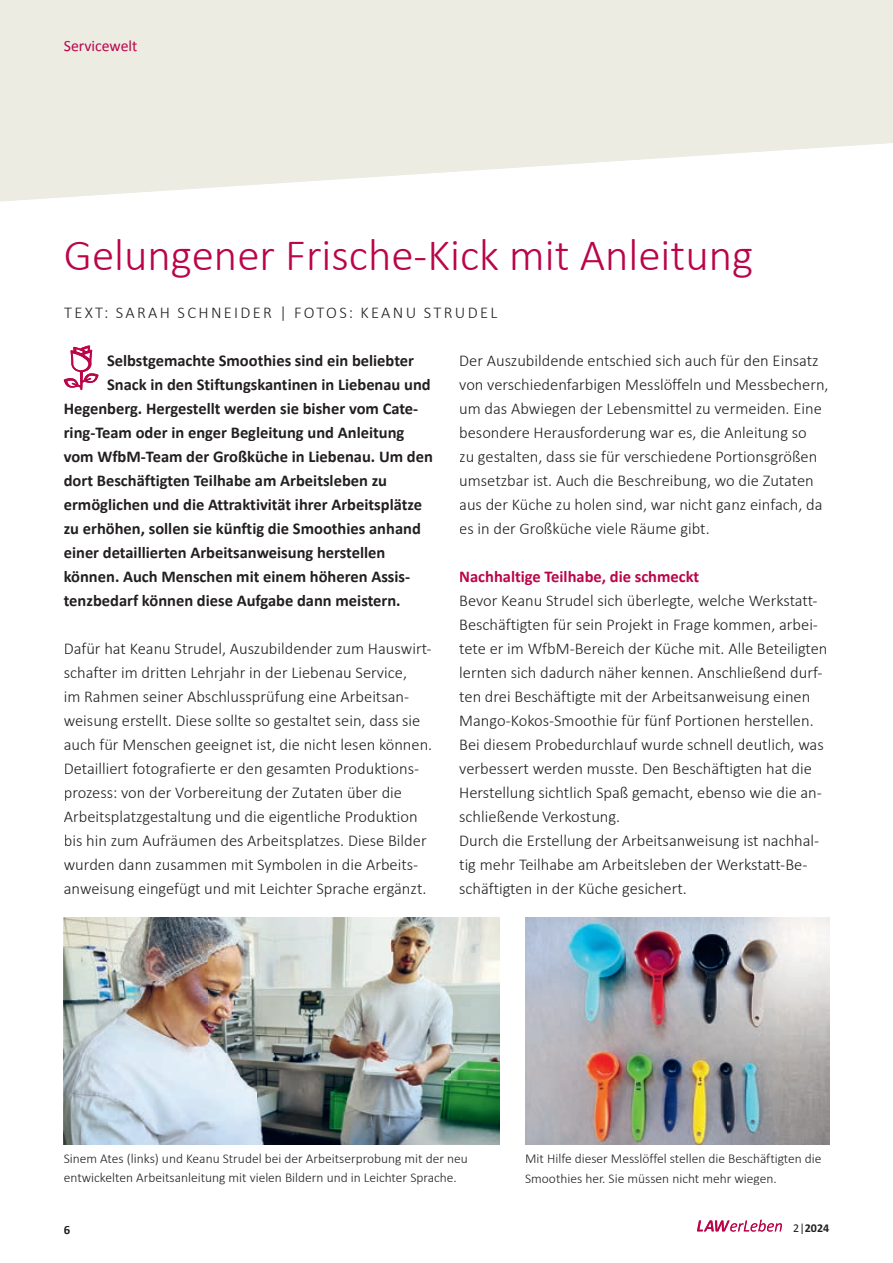
<style>
.page{position:relative;width:893px;height:1263px;background:#fff}
.page>*{position:absolute;margin:0;border:0;box-sizing:border-box;transform-origin:0 0}
.t1{font:300 45px "Calibri";color:#ba0549}
.t2{font:300 16.5px/24px "Calibri";color:#231f20}
.t3{font:700 16.5px "Calibri";color:#231f20}
.t4{font:300 16.5px "Calibri";letter-spacing:.14em;color:#231f20}
.t5{font:700 16.5px "Calibri";color:#ba0549}
.t6{font:15.75px "Calibri";color:#ba0549}
.t7{font:300 13.5px/19.5px "Calibri";color:#231f20}
.t8{font:700 12.75px "Calibri";color:#231f20}
.t9{font:700 12px "Calibri";color:#231f20}
.s1{font-weight:400}
</style>
<div class="page">
<svg style="left:697px;top:1219px;width:85px;height:12px"></svg>
<svg style="left:64px;top:345px;width:35px;height:45px"></svg>
<img style="left:64px;top:918px;width:436px;height:226px">
<img style="left:525px;top:918px;width:304px;height:226px">
<svg style="left:0;top:0;width:893px;height:201px;fill:#ecece3"></svg>
<div style="left:64px;top:40px;width:73px;height:11px;background:#ecece3"></div>
<p class="t6" style="left:64px;top:36px;width:75px">Servicewelt</p>
<h1 class="t1" style="left:64px;top:227px;width:691px">Gelungener Frische-Kick mit Anleitung</h1>
<p class="t4" style="left:64px;top:302px;width:435px">TEXT: SARAH SCHNEIDER | FOTOS: KEANU STRUDEL</p>
<p class="t3" style="left:107px;top:350px;width:308px">Selbstgemachte Smoothies sind ein beliebter</p>
<p class="t3" style="left:107px;top:374px;width:325px">Snack in den Stiftungskantinen in Liebenau und</p>
<p class="t3" style="left:64px;top:398px;width:356px">Hegenberg. Hergestellt werden sie bisher vom Cate-</p>
<p class="t3" style="left:64px;top:422px;width:342px">ring-Team oder in enger Begleitung und Anleitung</p>
<p class="t3" style="left:64px;top:446px;width:371px">vom WfbM-Team der Großküche in Liebenau. Um den</p>
<p class="t3" style="left:64px;top:470px;width:325px">dort Beschäftigten Teilhabe am Arbeitsleben zu</p>
<p class="t3" style="left:64px;top:494px;width:360px">ermöglichen und die Attraktivität ihrer Arbeitsplätze</p>
<p class="t3" style="left:64px;top:518px;width:359px">zu erhöhen, sollen sie künftig die Smoothies anhand</p>
<p class="t3" style="left:64px;top:542px;width:323px">einer detaillierten Arbeitsanweisung herstellen</p>
<p class="t3" style="left:64px;top:566px;width:348px">können. Auch Menschen mit einem höheren Assis-</p>
<p class="t3" style="left:64px;top:590px;width:338px">tenzbedarf können diese Aufgabe dann meistern.</p>
<p class="t2" style="left:64px;top:636px;width:370px">Dafür hat Keanu Strudel, Auszubildender zum Hauswirt&shy;schafter im dritten Lehrjahr in der Liebenau Service,<br>im Rahmen seiner Abschlussprüfung eine Arbeitsan&shy;weisung erstellt. Diese sollte so gestaltet sein, dass sie auch für Menschen geeignet ist, die nicht lesen können.<br>Detailliert fotografierte er den gesamten Produktions&shy;prozess: von der Vorbereitung der Zutaten über die Arbeitsplatzgestaltung und die eigentliche Produktion bis hin zum Aufräumen des Arbeitsplatzes. Diese Bilder wurden dann zusammen mit Symbolen in die Arbeits&shy;anweisung eingefügt und mit Leichter Sprache ergänzt.</p>
<p class="t2" style="left:459px;top:348px;width:371px">Der Auszubildende entschied sich auch für den Einsatz von verschiedenfarbigen Messlöffeln und Messbechern, um das Abwiegen der Lebensmittel zu vermeiden. Eine besondere Herausforderung war es, die Anleitung so<br>zu gestalten, dass sie für verschiedene Portionsgrößen umsetzbar ist. Auch die Beschreibung, wo die Zutaten aus der Küche zu holen sind, war nicht ganz einfach, da es in der Großküche viele Räume gibt.</p>
<p class="t5" style="left:459px;top:566px;width:242px">Nachhaltige Teilhabe, die schmeckt</p>
<p class="t2" style="left:459px;top:588px;width:370px">Bevor Keanu Strudel sich überlegte, welche Werkstatt-Beschäftigten für sein Projekt in Frage kommen, arbei&shy;tete er im WfbM-Bereich der Küche mit. Alle Beteiligten lernten sich dadurch näher kennen. Anschließend durf&shy;ten drei Beschäftigte mit der Arbeitsanweisung einen Mango-Kokos-Smoothie für fünf Portionen herstellen.<br>Bei diesem Probedurchlauf wurde schnell deutlich, was verbessert werden musste. Den Beschäftigten hat die Herstellung sichtlich Spaß gemacht, ebenso wie die an&shy;schließende Verkostung.<br>Durch die Erstellung der Arbeitsanweisung ist nachhal&shy;tig mehr Teilhabe am Arbeitsleben der Werkstatt-Be&shy;schäftigten in der Küche gesichert.</p>
<p class="t7" style="left:64px;top:1148px;width:406px">Sinem Ates (links) und Keanu Strudel bei der Arbeitserprobung mit der neu entwickelten Arbeitsanleitung mit vielen Bildern und in Leichter Sprache.</p>
<p class="t7" style="left:525px;top:1148px;width:298px">Mit Hilfe dieser Messlöffel stellen die Beschäftigten die<br>Smoothies her. Sie müssen nicht mehr wiegen.</p>
<p class="t8" style="left:64px;top:1222px;width:8px">6</p>
<p class="t9" style="left:793px;top:1220px;width:37px"><span class="s1">2|</span>2024</p>
</div>
